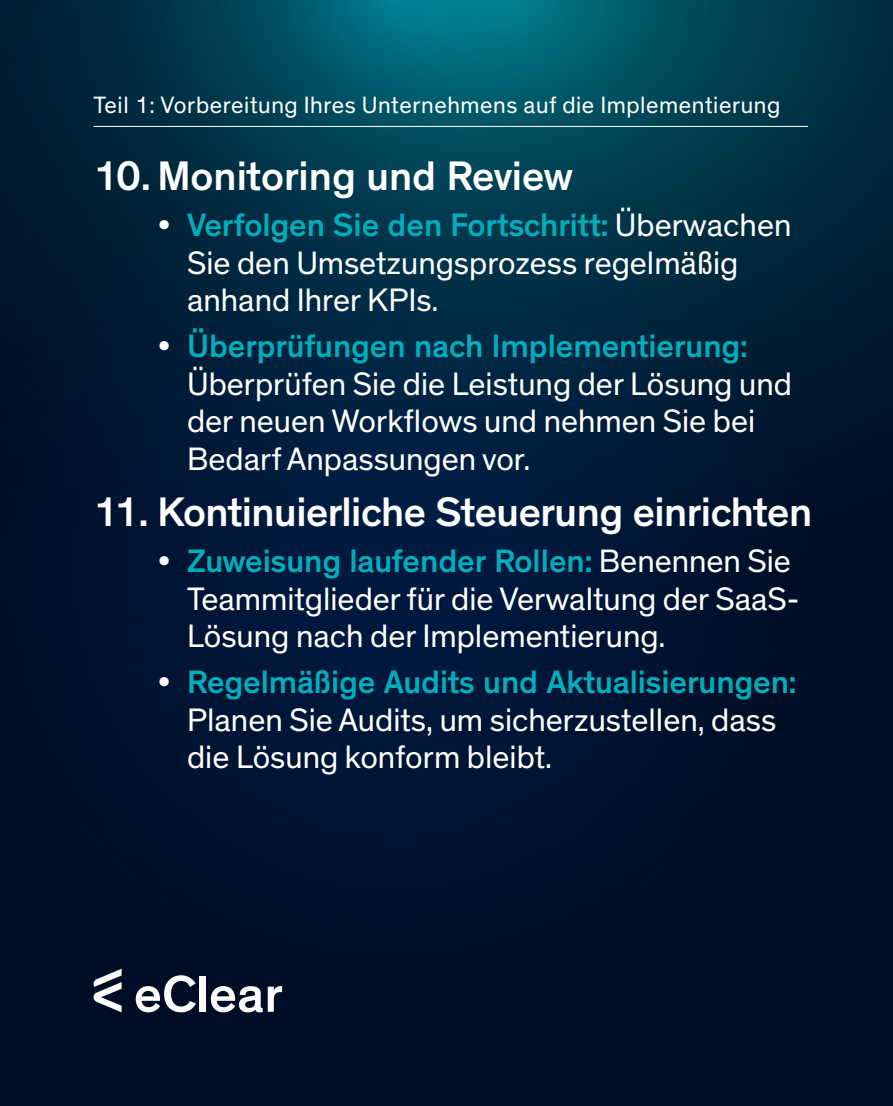
<style>
.page{position:relative;width:893px;height:1106px;background:#fff}
.page>*{position:absolute;margin:0;border:0;box-sizing:border-box;transform-origin:0 0}
.t1{font:500 52.65px "Theinhardt";color:#fff}
._6_Bullets_24_27{font:500 42px "Theinhardt";letter-spacing:-.01em;color:#fff}
._6_Bullets_24_27-2{font:33px/37.5px "Theinhardt";color:#fff}
._7_Reiter_16_20{font:24px "Theinhardt";letter-spacing:.025em;color:#fff}
.s1{font-weight:500;color:#00aebb}
</style>
<div class="page">
<img style="left:0;top:0;width:893px;height:1106px">
<svg style="left:94px;top:968px;width:28px;height:44px"></svg>
<hr style="left:94px;top:126px;width:714px;height:1px;background:#fff">
<p class="_7_Reiter_16_20" style="left:94px;top:91px;width:688px">Teil 1: Vorbereitung Ihres Unternehmens auf die Implementierung</p>
<p class="_6_Bullets_24_27" style="left:94px;top:151px;width:480px">10. Monitoring und Review</p>
<p class="_6_Bullets_24_27-2" style="left:187px;top:207px;width:606px;text-indent:-30px">• <span class="s1">Verfolgen Sie den Fortschritt:</span> Überwachen<br>Sie den Umsetzungsprozess regelmäßig anhand Ihrer KPIs.</p>
<p class="_6_Bullets_24_27-2" style="left:187px;top:328px;width:606px;text-indent:-30px">• <span class="s1">Überprüfungen nach Implementierung:<br></span>Überprüfen Sie die Leistung der Lösung und der neuen Workflows und nehmen Sie bei Bedarf Anpassungen vor.</p>
<p class="_6_Bullets_24_27" style="left:94px;top:487px;width:720px">11. Kontinuierliche Steuerung einrichten</p>
<p class="_6_Bullets_24_27-2" style="left:187px;top:543px;width:614px;text-indent:-30px">• <span class="s1">Zuweisung laufender Rollen:</span> Benennen Sie<br>Teammitglieder für die Verwaltung der SaaS-<br>Lösung nach der Implementierung.</p>
<p class="_6_Bullets_24_27-2" style="left:187px;top:664px;width:611px;text-indent:-30px">• <span class="s1">Regelmäßige Audits und Aktualisierungen:<br></span>Planen Sie Audits, um sicherzustellen, dass die Lösung konform bleibt.</p>
<h1 class="t1" style="left:134px;top:962px;width:151px">eClear</h1>
</div>
